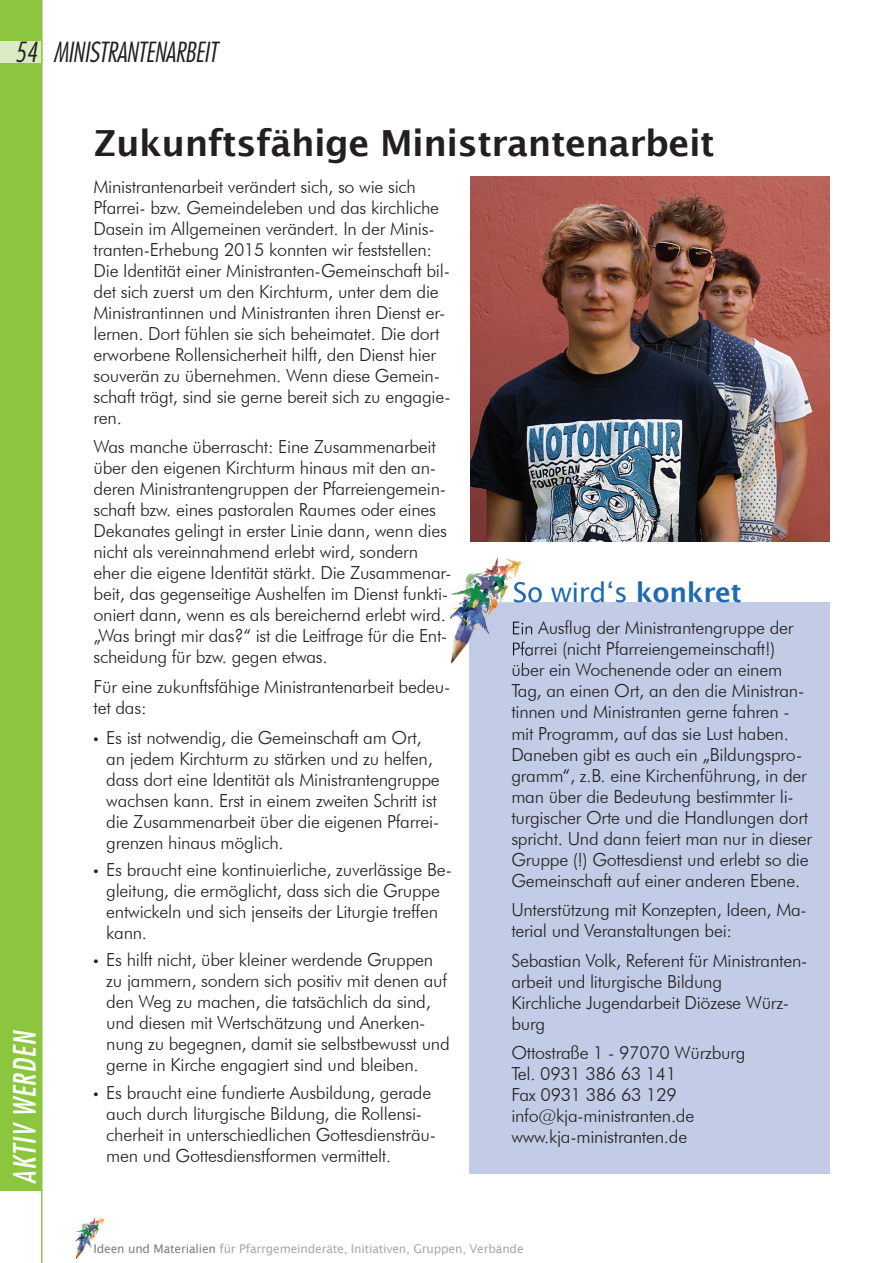
<style>
.page{position:relative;width:893px;height:1263px;background:#fff}
.page>*{position:absolute;margin:0;border:0;box-sizing:border-box;transform-origin:0 0}
.t1{font:600 36px "Lucida Sans";letter-spacing:-.015em;color:#231f20}
.t2{font:italic 30px "Futura Md Cn BT";color:#fff}
.t3{font:italic 27px "Futura Lt Cn BT";letter-spacing:-.015em;color:#231f20}
.t4{font:27px "Lucida Sans";letter-spacing:-.015em;color:#1f6ab0}
.t5{font:300 18px/21px "Futura BT";letter-spacing:-.015em;color:#231f20}
.t6{font:12px "Lucida Sans";letter-spacing:-.015em;color:#a8a9ad}
.s1{font-family:"Myriad Pro";font-weight:400}
.s2{font-weight:600}
.s3{color:#7e8083}
</style>
<div class="page">
<img style="left:74px;top:1217px;width:31px;height:42px">
<div style="left:469px;top:602px;width:360px;height:572px;background:#c2cce6"></div>
<img style="left:470px;top:176px;width:359px;height:366px">
<img style="left:450px;top:557px;width:72px;height:107px">
<img style="left:469px;top:602px;width:56px;height:62px">
<img style="left:514px;top:581px;width:18px;height:21px">
<img style="left:513px;top:621px;width:19px;height:17px">
<img style="left:513px;top:642px;width:19px;height:17px">
<img style="left:513px;top:663px;width:12px;height:3px">
<img style="left:444px;top:571px;width:6px;height:5px">
<div style="left:0;top:0;width:42px;height:1191px;background:#8bc63e"></div>
<div style="left:0;top:41px;width:43px;height:22px;background:#daeac1"></div>
<hr style="left:41px;top:0;width:2px;height:1263px;background:#8bc63e">
<h3 class="t3" style="left:15px;top:35px;width:204px">54 MINISTRANTENARBEIT</h3>
<h2 class="t2" style="left:6px;top:1184px;width:155px;rotate:-90deg">AKTIV WERDEN</h2>
<h1 class="t1" style="left:94px;top:122px;width:623px">Zukunftsfähige Ministrantenarbeit</h1>
<p class="t5" style="left:94px;top:176px;width:359px">Ministrantenarbeit verändert sich, so wie sich Pfarrei- bzw. Gemeindeleben und das kirchliche Dasein im Allgemeinen verändert. In der Minis&shy;tranten-Erhebung 2015 konnten wir feststellen:<br>Die Identität einer Ministranten-Gemeinschaft bil&shy;det sich zuerst um den Kirchturm, unter dem die Ministrantinnen und Ministranten ihren Dienst er&shy;lernen. Dort fühlen sie sich beheimatet. Die dort erworbene Rollensicherheit hilft, den Dienst hier souverän zu übernehmen. Wenn diese Gemein&shy;schaft trägt, sind sie gerne bereit sich zu engagie&shy;ren.</p>
<p class="t5" style="left:94px;top:436px;width:359px">Was manche überrascht: Eine Zusammenarbeit über den eigenen Kirchturm hinaus mit den an&shy;deren Ministrantengruppen der Pfarreiengemein&shy;schaft bzw. eines pastoralen Raumes oder eines Dekanates gelingt in erster Linie dann, wenn dies nicht als vereinnahmend erlebt wird, sondern eher die eigene Identität stärkt. Die Zusammenar&shy;beit, das gegenseitige Aushelfen im Dienst funkti&shy;oniert dann, wenn es als bereichernd erlebt wird. „Was bringt mir das?“ ist die Leitfrage für die Ent&shy;scheidung für bzw. gegen etwas.</p>
<p class="t5" style="left:94px;top:676px;width:358px">Für eine zukunftsfähige Ministrantenarbeit bedeu&shy;tet das:</p>
<p class="t5" style="left:106px;top:726px;width:335px;text-indent:-13px"><span class="s1">•</span> Es ist notwendig, die Gemeinschaft am Ort, an jedem Kirchturm zu stärken und zu helfen, dass dort eine Identität als Ministrantengruppe wachsen kann. Erst in einem zweiten Schritt ist die Zusammenarbeit über die eigenen Pfarrei&shy;grenzen hinaus möglich.</p>
<p class="t5" style="left:106px;top:859px;width:347px;text-indent:-13px"><span class="s1">•</span> Es braucht eine kontinuierliche, zuverlässige Be&shy;gleitung, die ermöglicht, dass sich die Gruppe entwickeln und sich jenseits der Liturgie treffen kann.</p>
<p class="t5" style="left:106px;top:949px;width:345px;text-indent:-13px"><span class="s1">•</span> Es hilft nicht, über kleiner werdende Gruppen zu jammern, sondern sich positiv mit denen auf den Weg zu machen, die tatsächlich da sind, und diesen mit Wertschätzung und Anerken&shy;nung zu begegnen, damit sie selbstbewusst und gerne in Kirche engagiert sind und bleiben.</p>
<p class="t5" style="left:106px;top:1082px;width:331px;text-indent:-13px"><span class="s1">•</span> Es braucht eine fundierte Ausbildung, gerade auch durch liturgische Bildung, die Rollensi&shy;cherheit in unterschiedlichen Gottesdiensträu&shy;men und Gottesdienstformen vermittelt.</p>
<h3 class="t4" style="left:513px;top:577px;width:230px">So wird‘s <span class="s2">konkret</span></h3>
<p class="t5" style="left:511px;top:617px;width:302px">Ein Ausflug der Ministrantengruppe der Pfarrei (nicht Pfarreiengemeinschaft!) über ein Wochenende oder an einem Tag, an einen Ort, an den die Ministran&shy;tinnen und Ministranten gerne fahren - mit Programm, auf das sie Lust haben.<br>Daneben gibt es auch ein „Bildungspro&shy;gramm“, z.B. eine Kirchenführung, in der man über die Bedeutung bestimmter li&shy;turgischer Orte und die Handlungen dort spricht. Und dann feiert man nur in dieser Gruppe (!) Gottesdienst und erlebt so die Gemeinschaft auf einer anderen Ebene.</p>
<p class="t5" style="left:511px;top:899px;width:297px">Unterstützung mit Konzepten, Ideen, Ma&shy;terial und Veranstaltungen bei:</p>
<p class="t5" style="left:511px;top:949px;width:298px">Sebastian Volk, Referent für Ministranten&shy;arbeit und liturgische Bildung<br>Kirchliche Jugendarbeit Diözese Würz&shy;burg</p>
<p class="t5" style="left:511px;top:1042px;width:236px">Ottostraße 1 - 97070 Würzburg<br>Tel. 0931 386 63 141<br>Fax 0931 386 63 129 info@kja-ministranten.de www.kja-ministranten.de</p>
<p class="t6" style="left:94px;top:1241px;width:432px"><span class="s3">Ideen und Materialien</span> für Pfarrgemeinderäte, Initiativen, Gruppen, Verbände</p>
</div>
